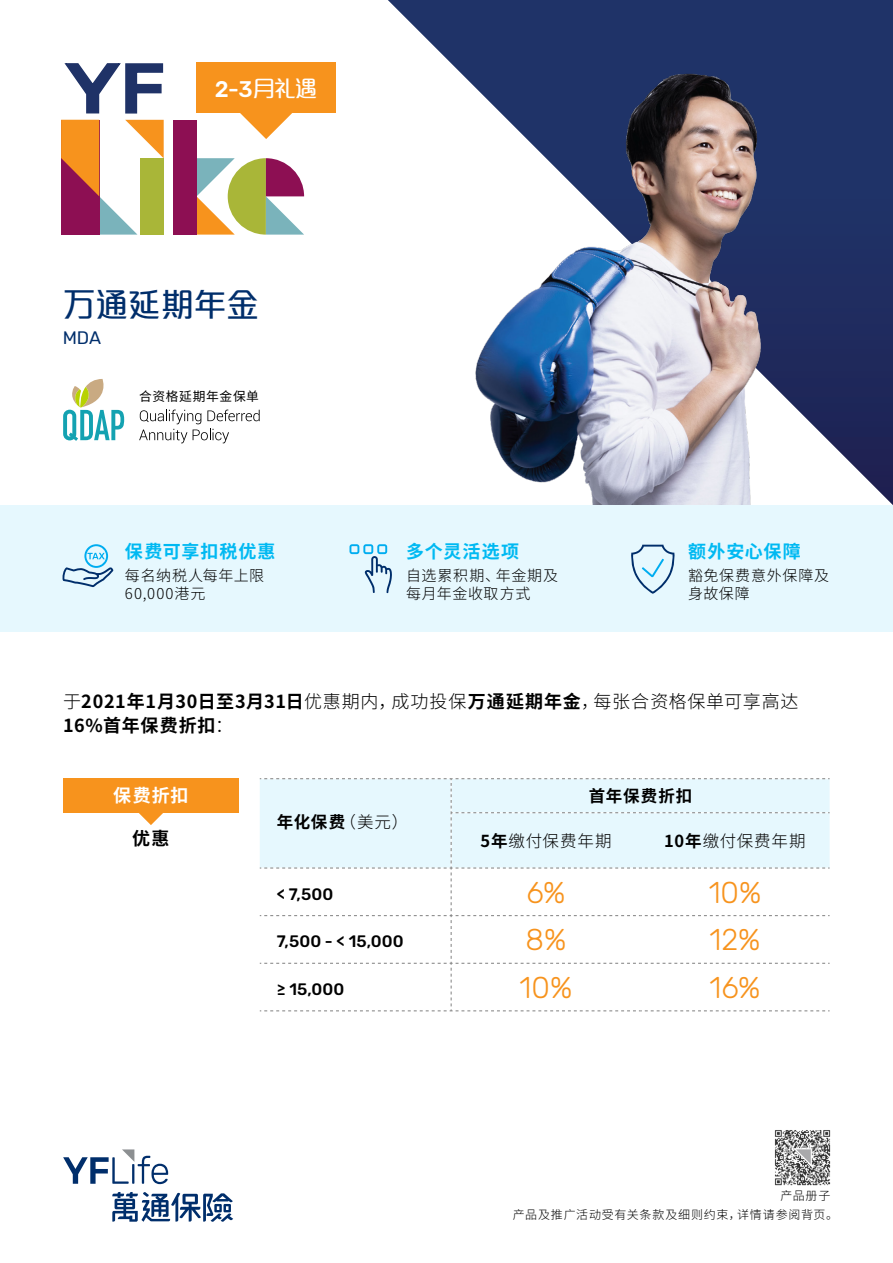
<style>
.page{position:relative;width:893px;height:1263px;background:#fff}
.page>*{position:absolute;margin:0;border:0;box-sizing:border-box;transform-origin:0 0}
.Chi_H1_cyan_22pt{font:500 33px "M Elle HKS";letter-spacing:-.01em;color:#002e6b}
.Offer_-_Eng_number_2{font:300 30px "Rubik";letter-spacing:-.005em;color:#f7931d}
.t1{font:500 22.5px "Rubik";color:#fff}
.Offer_-_Chi_12pt{font:700 18px/24px "Noto Sans CJ Ksc";letter-spacing:.04em;color:#000}
.blue_bar_-_Chi_Subhe{font:700 18px "Noto Sans CJ Ksc";letter-spacing:.055em;color:#00b9f2}
.t2{font:700 18px "Noto Sans CJ Ksc";color:#fff}
.Eng_short_form_12pt{font:18px "Rubik";color:#002e6b}
.Offer___Chi_Subhead{font:700 18px "Noto Sans CJ Ksc";color:#000}
.Offer_-_Chi_table_bo{font:500 16.5px "Rubik";color:#000}
.Offer_-_Chi_table_bo-2{font:300 16.5px "Noto Sans CJ Ksc";letter-spacing:.05em;color:#000}
.Offer_-_Chi_table_bo-3{font:700 16.5px "Noto Sans CJ Ksc";letter-spacing:.045em;color:#000}
.blue_bar_-_Chi_body{font:300 15px/18px "Noto Sans CJ Ksc";letter-spacing:.05em;color:#000}
.Offer_-_Chi_9pt{font:12.75px "Noto Sans CJ Ksc";letter-spacing:.055em;color:#000}
.Chi_Caption_8pt{font:300 12px "Noto Sans CJ Ksc";letter-spacing:.065em;color:#000}
.s1{font-family:"M Elle HKS"}
.s2{font-weight:300}
.s3{font-weight:700}
</style>
<div class="page">
<svg style="left:112px;top:1192px;width:121px;height:30px"></svg>
<svg style="left:63px;top:1149px;width:105px;height:35px"></svg>
<div style="left:388px;top:0;width:505px;height:52px;background:#1f3368"></div>
<img style="left:440px;top:52px;width:453px;height:453px">
<div style="left:63px;top:778px;width:176px;height:34px;background:#f7931d"></div>
<svg style="left:138px;top:812px;width:26px;height:13px"></svg>
<div style="left:0;top:505px;width:893px;height:126px;background:#e6f8fe"></div>
<svg style="left:62px;top:544px;width:51px;height:43px"></svg>
<svg style="left:349px;top:544px;width:43px;height:49px"></svg>
<svg style="left:631px;top:545px;width:44px;height:49px"></svg>
<svg style="left:139px;top:410px;width:121px;height:33px"></svg>
<svg style="left:63px;top:379px;width:61px;height:62px"></svg>
<img style="left:774px;top:1130px;width:57px;height:56px">
<svg style="left:260px;top:778px;width:570px;height:233px"></svg>
<svg style="left:240px;top:113px;width:52px;height:26px"></svg>
<div style="left:173px;top:120px;width:24px;height:115px;background:#8d0f53"></div>
<svg style="left:197px;top:158px;width:107px;height:77px"></svg>
<svg style="left:61px;top:120px;width:103px;height:115px"></svg>
<svg style="left:64px;top:63px;width:100px;height:51px"></svg>
<div style="left:197px;top:62px;width:139px;height:51px;background:#f7931d"></div>
<p class="t1" style="left:215px;top:77px;width:104px">2-3<span class="s1">月禮遇</span></p>
<p class="Chi_H1_cyan_22pt" style="left:63px;top:282px;width:198px">萬通延期年金</p>
<p class="Eng_short_form_12pt" style="left:63px;top:327px;width:40px">MDA</p>
<p class="Offer_-_Chi_9pt" style="left:139px;top:389px;width:122px">合资格延期年金保单</p>
<p class="blue_bar_-_Chi_Subhe" style="left:125px;top:542px;width:152px">保费可享扣税优惠</p>
<p class="blue_bar_-_Chi_body" style="left:125px;top:566px;width:141px">每名纳税人每年上限<br>60,000港元</p>
<p class="blue_bar_-_Chi_Subhe" style="left:406px;top:542px;width:114px">多个灵活选项</p>
<p class="blue_bar_-_Chi_body" style="left:406px;top:566px;width:153px">自选累积期、年金期及每月年金收取方式</p>
<p class="blue_bar_-_Chi_Subhe" style="left:688px;top:542px;width:114px">额外安心保障</p>
<p class="blue_bar_-_Chi_body" style="left:688px;top:566px;width:143px">豁免保费意外保障及身故保障</p>
<p class="Offer_-_Chi_12pt" style="left:63px;top:689px;width:737px"><span class="s2">于</span>2021年1月30日至3月31日<span class="s2">优惠期内，成功投保</span>万通延期年金<span class="s2">，每张合资格保单可享高达<br></span>16%首年保费折扣<span class="s2">：</span></p>
<p class="t2" style="left:113px;top:785px;width:77px">保费折扣</p>
<p class="Offer___Chi_Subhead" style="left:132px;top:828px;width:39px">优惠</p>
<p class="Offer_-_Chi_table_bo-3" style="left:277px;top:812px;width:133px">年化保费 <span class="s2">（美元）</span></p>
<p class="Offer_-_Chi_table_bo-3" style="left:589px;top:787px;width:105px">首年保费折扣</p>
<p class="Offer_-_Chi_table_bo-2" style="left:480px;top:832px;width:133px"><span class="s3">5年</span>缴付保费年期</p>
<p class="Offer_-_Chi_table_bo-2" style="left:664px;top:832px;width:143px"><span class="s3">10年</span>缴付保费年期</p>
<p class="Offer_-_Chi_table_bo" style="left:277px;top:884px;width:58px">&lt; 7,500</p>
<p class="Offer_-_Eng_number_2" style="left:526px;top:876px;width:40px">6%</p>
<p class="Offer_-_Eng_number_2" style="left:709px;top:876px;width:54px">10%</p>
<p class="Offer_-_Chi_table_bo" style="left:277px;top:932px;width:128px">7,500 - &lt; 15,000</p>
<p class="Offer_-_Eng_number_2" style="left:526px;top:923px;width:42px">8%</p>
<p class="Offer_-_Eng_number_2" style="left:709px;top:923px;width:52px">12%</p>
<p class="Offer_-_Chi_table_bo" style="left:277px;top:979px;width:69px">≥ 15,000</p>
<p class="Offer_-_Eng_number_2" style="left:520px;top:971px;width:54px">10%</p>
<p class="Offer_-_Eng_number_2" style="left:710px;top:971px;width:52px">16%</p>
<p class="Chi_Caption_8pt" style="left:780px;top:1189px;width:52px">产品册子</p>
<p class="Chi_Caption_8pt" style="left:513px;top:1208px;width:327px">产品及推广活动受有关条款及细则约束，详情请参阅背页。</p>
</div>
